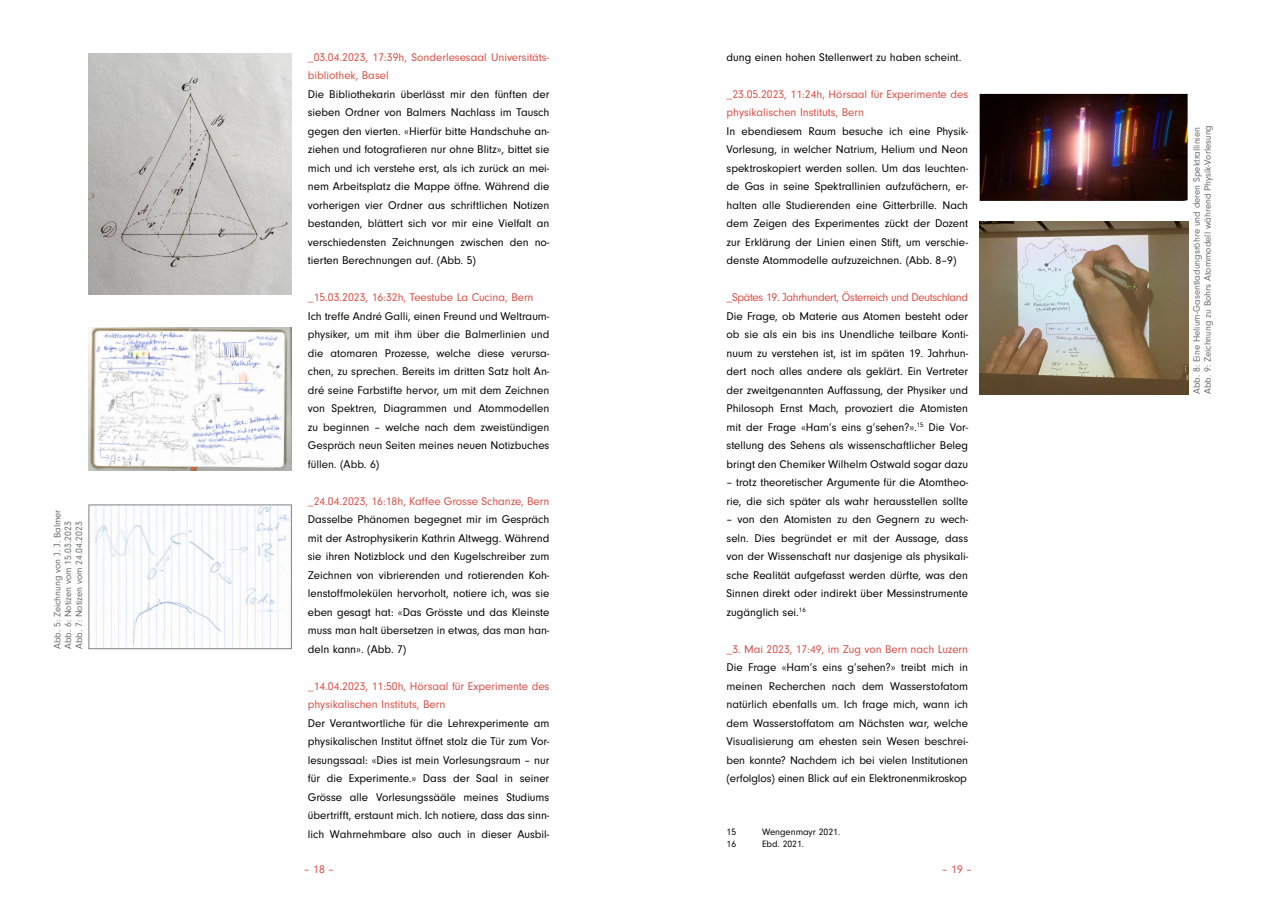
<style>
.page{position:relative;width:1276px;height:900px;background:#fff}
.page>*{position:absolute;margin:0;border:0;box-sizing:border-box;transform-origin:0 0}
.FLIESSTEXT{font:11.62px/18.5px "Neuzeit Gro";color:#000;text-align:justify}
.FLIESSTEXT-2{font:11.62px/18.5px "Neuzeit Gro";letter-spacing:-.01em;color:#040503;text-align:justify}
.FLIESSTEXT-3{font:11.62px/18.5px "Neuzeit Gro";color:#d94e45}
.FLIESSTEXT-4{font:11.62px "Neuzeit Gro";letter-spacing:-.03em;color:#d94e45}
.Abbildungsunterschri{font:9.62px "Neuzeit Gro";color:#6c6d70}
.Paragraph_Style_5{font:9.62px "Neuzeit Gro";color:#040503}
</style>
<div class="page">
<img style="left:979px;top:221px;width:209px;height:173px">
<img style="left:979px;top:94px;width:208px;height:107px">
<img style="left:88px;top:327px;width:204px;height:144px">
<img style="left:94px;top:507px;width:195px;height:140px">
<img style="left:89px;top:53px;width:203px;height:241px">
<p class="Abbildungsunterschri" style="left:52px;top:649px;width:141px;rotate:-90deg">Abb. 5: Zeichnung von J. J. Balmer</p>
<p class="Abbildungsunterschri" style="left:63px;top:649px;width:129px;rotate:-90deg">Abb. 6: Notizen vom 15.03.2023</p>
<p class="Abbildungsunterschri" style="left:74px;top:649px;width:129px;rotate:-90deg">Abb. 7: Notizen vom 24.04.2023</p>
<p class="FLIESSTEXT-3" style="left:308px;top:48px;width:243px">_03.04.2023, 17:39h, Sonderlesesaal Universitäts&shy;bibliothek, Basel</p>
<p class="FLIESSTEXT" style="left:308px;top:85px;width:243px">Die Bibliothekarin überlässt mir den fünften der sieben Ordner von Balmers Nachlass im Tausch gegen den vierten. «Hierfür bitte Handschuhe an&shy;ziehen und fotografieren nur ohne Blitz», bittet sie mich und ich verstehe erst, als ich zurück an mei&shy;nem Arbeitsplatz die Mappe öffne. Während die vorherigen vier Ordner aus schriftlichen Notizen bestanden, blättert sich vor mir eine Vielfalt an verschiedensten Zeichnungen zwischen den no&shy;tierten Berechnungen auf. (Abb. 5)</p>
<p class="FLIESSTEXT-3" style="left:308px;top:289px;width:227px">_15.03.2023, 16:32h, Teestube La Cucina, Bern</p>
<p class="FLIESSTEXT-2" style="left:308px;top:307px;width:243px">Ich treffe André Galli, einen Freund und Weltraum&shy;physiker, um mit ihm über die Balmerlinien und die atomaren Prozesse, welche diese verursa&shy;chen, zu sprechen. Bereits im dritten Satz holt An&shy;dré seine Farbstifte hervor, um mit dem Zeichnen von Spektren, Diagrammen und Atommodellen zu beginnen – welche nach dem zweistündigen Gespräch neun Seiten meines neuen Notizbuches füllen. (Abb. 6)</p>
<p class="FLIESSTEXT-3" style="left:308px;top:492px;width:243px">_24.04.2023, 16:18h, Kaffee Grosse Schanze, Bern</p>
<p class="FLIESSTEXT" style="left:308px;top:511px;width:243px">Dasselbe Phänomen begegnet mir im Gespräch mit der Astrophysikerin Kathrin Altwegg. Während sie ihren Notizblock und den Kugelschreiber zum Zeichnen von vibrierenden und rotierenden Koh&shy;lenstoffmolekülen hervorholt, notiere ich, was sie eben gesagt hat: «Das Grösste und das Kleinste muss man halt übersetzen in etwas, das man han&shy;deln kann». (Abb. 7)</p>
<p class="FLIESSTEXT-3" style="left:308px;top:677px;width:243px">_14.04.2023, 11:50h, Hörsaal für Experimente des physikalischen Instituts, Bern</p>
<p class="FLIESSTEXT" style="left:308px;top:714px;width:243px">Der Verantwortliche für die Lehrexperimente am physikalischen Institut öffnet stolz die Tür zum Vor&shy;lesungssaal: «Dies ist mein Vorlesungsraum – nur für die Experimente.» Dass der Saal in seiner Grösse alle Vorlesungssääle meines Studiums übertrifft, erstaunt mich. Ich notiere, dass das sinn&shy;lich Wahrnehmbare also auch in dieser Ausbil-</p>
<p class="FLIESSTEXT" style="left:726px;top:48px;width:236px">dung einen hohen Stellenwert zu haben scheint.</p>
<p class="FLIESSTEXT-3" style="left:726px;top:85px;width:243px">_23.05.2023, 11:24h, Hörsaal für Experimente des physikalischen Instituts, Bern</p>
<p class="FLIESSTEXT" style="left:726px;top:122px;width:243px">In ebendiesem Raum besuche ich eine Physik-Vorlesung, in welcher Natrium, Helium und Neon spektroskopiert werden sollen. Um das leuchten&shy;de Gas in seine Spektrallinien aufzufächern, er&shy;halten alle Studierenden eine Gitterbrille. Nach dem Zeigen des Experimentes zückt der Dozent zur Erklärung der Linien einen Stift, um verschie&shy;denste Atommodelle aufzuzeichnen. (Abb. 8–9)</p>
<p class="FLIESSTEXT-4" style="left:726px;top:291px;width:243px">_Spätes 19. Jahrhundert, Österreich und Deutschland</p>
<p class="FLIESSTEXT" style="left:726px;top:307px;width:243px">Die Frage, ob Materie aus Atomen besteht oder ob sie als ein bis ins Unendliche teilbare Konti&shy;nuum zu verstehen ist, ist im späten 19. Jahrhun&shy;dert noch alles andere als geklärt. Ein Vertreter der zweitgenannten Auffassung, der Physiker und Philosoph Ernst Mach, provoziert die Atomisten mit der Frage «Ham’s eins g’sehen?».<sup>15</sup> Die Vor&shy;stellung des Sehens als wissenschaftlicher Beleg bringt den Chemiker Wilhelm Ostwald sogar dazu</p>
<p class="FLIESSTEXT" style="left:726px;top:474px;width:243px">– trotz theoretischer Argumente für die Atomtheo&shy;rie, die sich später als wahr herausstellen sollte</p>
<p class="FLIESSTEXT" style="left:726px;top:511px;width:243px">– von den Atomisten zu den Gegnern zu wech&shy;seln. Dies begründet er mit der Aussage, dass von der Wissenschaft nur dasjenige als physikali&shy;sche Realität aufgefasst werden dürfte, was den Sinnen direkt oder indirekt über Messinstrumente zugänglich sei.<sup>16</sup></p>
<p class="FLIESSTEXT-3" style="left:726px;top:640px;width:243px">_3. Mai 2023, 17:49, im Zug von Bern nach Luzern</p>
<p class="FLIESSTEXT-2" style="left:726px;top:659px;width:243px">Die Frage «Ham’s eins g’sehen?» treibt mich in meinen Recherchen nach dem Wasserstofatom natürlich ebenfalls um. Ich frage mich, wann ich dem Wasserstoffatom am Nächsten war, welche Visualisierung am ehesten sein Wesen beschrei&shy;ben konnte? Nachdem ich bei vielen Institutionen (erfolglos) einen Blick auf ein Elektronenmikroskop</p>
<p class="Paragraph_Style_5" style="left:726px;top:827px;width:11px">15</p>
<p class="Paragraph_Style_5" style="left:762px;top:827px;width:80px">Wengenmayr 2021.</p>
<p class="Paragraph_Style_5" style="left:726px;top:838px;width:11px">16</p>
<p class="Paragraph_Style_5" style="left:762px;top:838px;width:44px">Ebd. 2021.</p>
<p class="FLIESSTEXT-3" style="left:304px;top:860px;width:32px">– 18 –</p>
<p class="FLIESSTEXT-3" style="left:942px;top:860px;width:32px">– 19 –</p>
<p class="Abbildungsunterschri" style="left:1191px;top:394px;width:268px;rotate:-90deg">Abb. 8: Eine Helium-Gasentladungsröhre und deren Spektrallinien</p>
<p class="Abbildungsunterschri" style="left:1202px;top:394px;width:270px;rotate:-90deg">Abb. 9: Zeichnung zu Bohrs Atommodell während Physik-Vorlesung</p>
</div>
